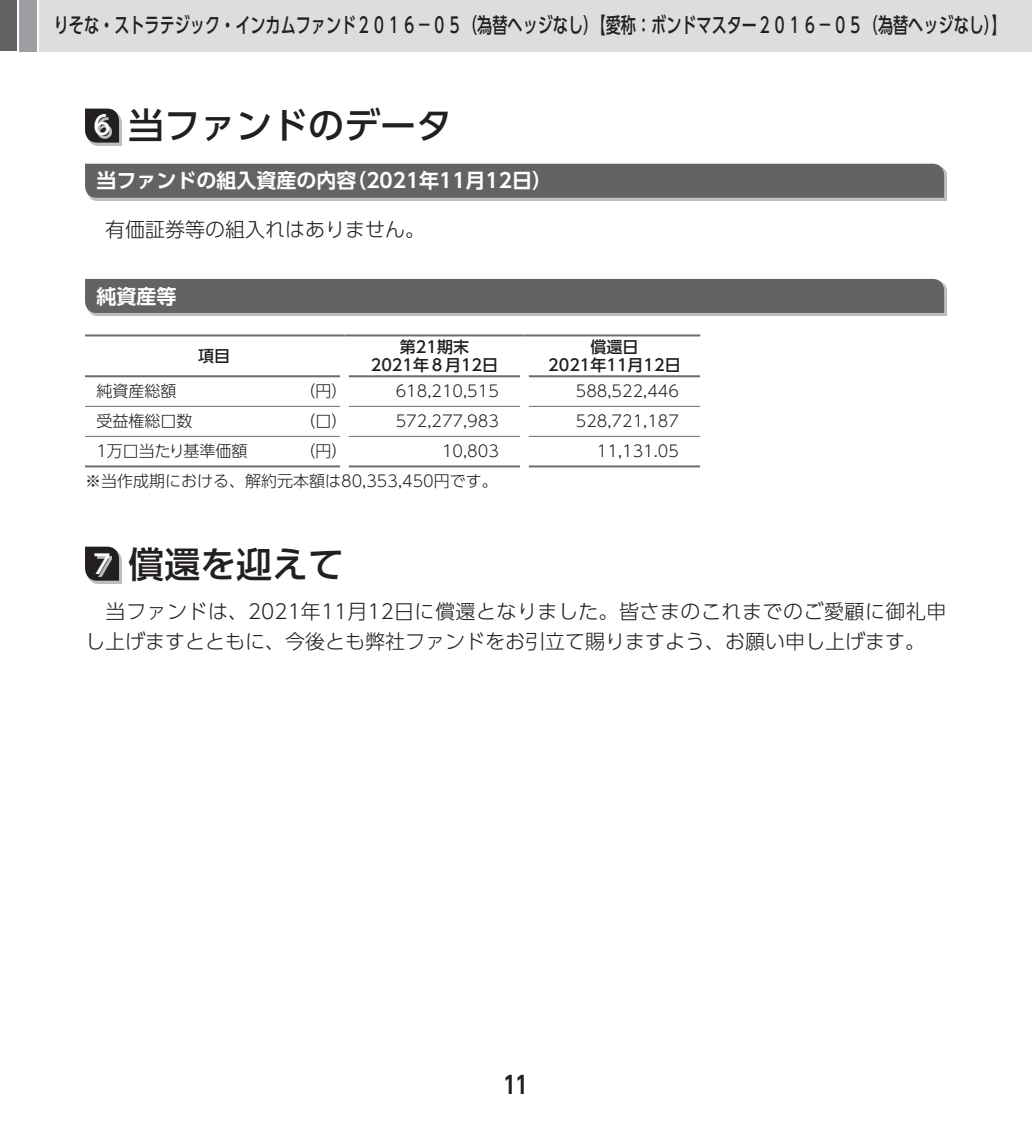
<style>
.page{position:relative;width:1032px;height:1134px;background:#fff}
.page>*{position:absolute;margin:0;border:0;box-sizing:border-box;transform-origin:0 0}
.t1{font:500 36px "UD Shin Go Pro";color:#231f20}
.t2{font:700 24px "UD Shin Go Pro De";color:#231f20}
.t3{font:500 21px "UD Shin Go Pro";color:#231f20;scale:.72 1}
.t4{font:300 20px/30px "UD Shin Go Pro";color:#231f20}
.t5{font:700 20px "UD Shin Go Pro De";color:#fff}
.t6{font:300 16px "UD Shin Go Pro";color:#231f20}
.t7{font:500 16px "UD Shin Go Pro";color:#231f20}
.s1{font-size:26px;color:#fff}
</style>
<div class="page">
<div style="left:0;top:0;width:17px;height:51px;background:#636366"></div>
<div style="left:20px;top:0;width:17px;height:51px;background:#9d9fa2"></div>
<div style="left:40px;top:0;width:992px;height:51px;background:#dcdddf"></div>
<div style="left:88px;top:282px;width:859px;height:34px;background:#bcbdc0"></div>
<div style="left:85px;top:279px;width:859px;height:34px;background:#636366"></div>
<hr style="left:85px;top:406px;width:255px;height:1px;background:#6c6d70">
<hr style="left:349px;top:406px;width:171px;height:1px;background:#6c6d70">
<hr style="left:529px;top:406px;width:171px;height:1px;background:#6c6d70">
<hr style="left:85px;top:436px;width:255px;height:1px;background:#6c6d70">
<hr style="left:349px;top:436px;width:171px;height:1px;background:#6c6d70">
<hr style="left:529px;top:436px;width:171px;height:1px;background:#6c6d70">
<hr style="left:85px;top:465px;width:255px;height:2px;background:#6c6d70">
<hr style="left:349px;top:465px;width:171px;height:2px;background:#6c6d70">
<hr style="left:529px;top:465px;width:171px;height:2px;background:#6c6d70">
<hr style="left:85px;top:334px;width:259px;height:2px;background:#6c6d70">
<hr style="left:344px;top:334px;width:180px;height:2px;background:#6c6d70">
<hr style="left:524px;top:334px;width:176px;height:2px;background:#6c6d70">
<hr style="left:85px;top:375px;width:255px;height:2px;background:#6c6d70">
<hr style="left:349px;top:375px;width:171px;height:2px;background:#6c6d70">
<hr style="left:529px;top:375px;width:171px;height:2px;background:#6c6d70">
<div style="left:88px;top:111px;width:34px;height:35px;background:#bcbdc0"></div>
<svg style="left:85px;top:109px;width:34px;height:34px"></svg>
<svg style="left:98px;top:117px;width:14px;height:22px"></svg>
<div style="left:88px;top:166px;width:859px;height:35px;background:#bcbdc0"></div>
<div style="left:85px;top:164px;width:859px;height:34px;background:#636366"></div>
<div style="left:88px;top:549px;width:34px;height:34px;background:#bcbdc0"></div>
<svg style="left:85px;top:547px;width:34px;height:34px"></svg>
<svg style="left:98px;top:556px;width:14px;height:20px"></svg>
<h3 class="t3" style="left:54px;top:8px;width:1325px">りそな・ストラテジック・インカムファンド２０１６－０５（為替ヘッジなし）【愛称：ボンドマスター２０１６－０５（為替ヘッジなし）】</h3>
<h1 class="t1" style="left:93px;top:97px;width:360px"><span class="s1">6</span> 当ファンドのデータ</h1>
<p class="t5" style="left:96px;top:164px;width:457px">当ファンドの組入資産の内容（2021年11月12日）</p>
<p class="t4" style="left:85px;top:214px;width:341px">　有価証券等の組入れはありません。</p>
<p class="t5" style="left:96px;top:280px;width:81px">純資産等</p>
<p class="t7" style="left:198px;top:343px;width:33px">項目</p>
<p class="t7" style="left:400px;top:334px;width:71px">第21期末</p>
<p class="t7" style="left:590px;top:334px;width:49px">償還日</p>
<p class="t7" style="left:371px;top:352px;width:129px">2021年８月12日</p>
<p class="t7" style="left:548px;top:352px;width:134px">2021年11月12日</p>
<p class="t6" style="left:96px;top:378px;width:81px">純資産総額</p>
<p class="t6" style="left:300px;top:378px;width:49px">（円）</p>
<p class="t6" style="left:396px;top:378px;width:105px">618,210,515</p>
<p class="t6" style="left:576px;top:378px;width:105px">588,522,446</p>
<p class="t6" style="left:96px;top:408px;width:97px">受益権総口数</p>
<p class="t6" style="left:300px;top:408px;width:49px">（口）</p>
<p class="t6" style="left:396px;top:408px;width:105px">572,277,983</p>
<p class="t6" style="left:576px;top:408px;width:105px">528,721,187</p>
<p class="t6" style="left:96px;top:438px;width:152px">1万口当たり基準価額</p>
<p class="t6" style="left:300px;top:438px;width:49px">（円）</p>
<p class="t6" style="left:442px;top:438px;width:58px">10,803</p>
<p class="t6" style="left:597px;top:438px;width:84px">11,131.05</p>
<p class="t6" style="left:85px;top:468px;width:414px">※当作成期における、解約元本額は80,353,450円です。</p>
<h1 class="t1" style="left:93px;top:535px;width:252px"><span class="s1">7</span> 償還を迎えて</h1>
<p class="t4" style="left:85px;top:596px;width:863px">　当ファンドは、2021年11月12日に償還となりました。皆さまのこれまでのご愛顧に御礼申し上げますとともに、今後とも弊社ファンドをお引立て賜りますよう、お願い申し上げます。</p>
<h2 class="t2" style="left:504px;top:1065px;width:26px">11</h2>
</div>
